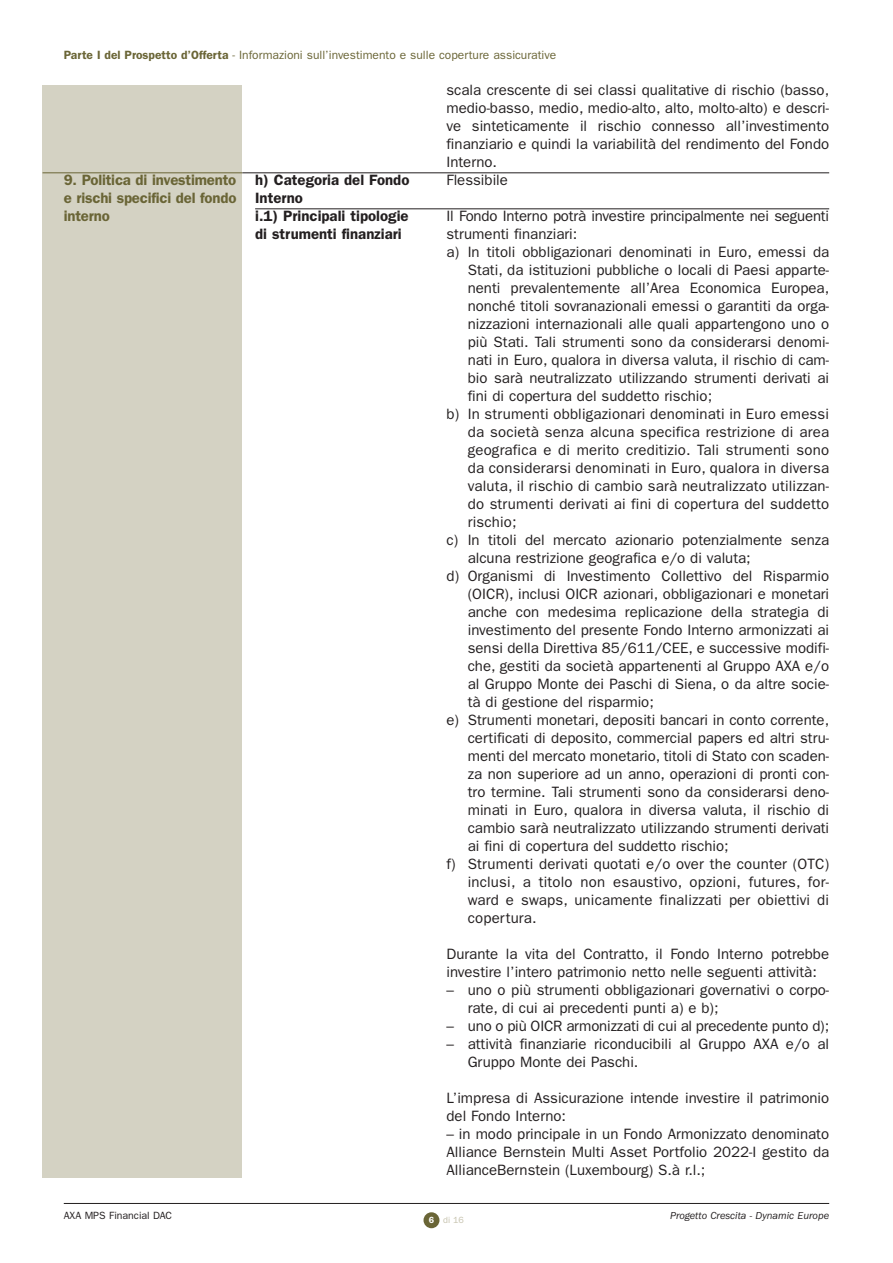
<style>
.page{position:relative;width:893px;height:1263px;background:#fff}
.page>*{position:absolute;margin:0;border:0;box-sizing:border-box;transform-origin:0 0}
.t1{font:15px/18px "Franklin Gothic";color:#231f20}
.t2{font:600 15px/18px "Franklin Gothic";color:#231f20}
.t3{font:600 15px/18px "Franklin Gothic";letter-spacing:-.01em;color:#6a6536;text-align:justify}
.t4{font:12px "Franklin Gothic";color:#6a6536}
.t5{font:italic 10.5px "Franklin Gothic";color:#231f20}
.t6{font:10.5px "Franklin Gothic";color:#231f20}
.t7{font:9px "Franklin Gothic";color:#c5c1ac}
.s1{font-weight:600}
.s2{font-weight:600;color:#fff}
</style>
<div class="page">
<div style="left:423px;top:1212px;width:16px;height:16px;background:#6a6536;border-radius:50%"></div>
<div style="left:43px;top:85px;width:199px;height:1093px;background:#d4d2c3"></div>
<hr style="left:43px;top:172px;width:199px;height:1px;background:#6a6536">
<hr style="left:242px;top:172px;width:587px;height:1px;background:#231f20">
<hr style="left:255px;top:208px;width:574px;height:1px;background:#231f20">
<hr style="left:64px;top:1203px;width:765px;height:1px;background:#231f20">
<p class="t4" style="left:64px;top:51px;width:494px"><span class="s1">Parte I del Prospetto d’Offerta</span> - Informazioni sull’investimento e sulle coperture assicurative</p>
<p class="t3" style="left:64px;top:172px;width:174px">9. Politica di investimento e rischi specifici del fondo interno</p>
<p class="t1" style="left:446px;top:82px;width:384px;text-align:justify">scala crescente di sei classi qualitative di rischio (basso, medio-basso, medio, medio-alto, alto, molto-alto) e descri&shy;ve sinteticamente il rischio connesso all’investimento finanziario e quindi la variabilità del rendimento del Fondo Interno.</p>
<p class="t2" style="left:255px;top:172px;width:156px">h) Categoria del Fondo</p>
<p class="t1" style="left:446px;top:172px;width:63px">Flessibile</p>
<p class="t2" style="left:255px;top:190px;width:155px">Interno<br>i.1) Principali tipologie</p>
<p class="t1" style="left:446px;top:208px;width:384px">Il Fondo Interno potrà investire principalmente nei seguenti</p>
<p class="t2" style="left:255px;top:226px;width:148px">di strumenti finanziari</p>
<p class="t1" style="left:446px;top:226px;width:132px">strumenti finanziari:</p>
<p class="t1" style="left:446px;top:244px;width:384px">a) In titoli obbligazionari denominati in Euro, emessi da</p>
<p class="t1" style="left:468px;top:262px;width:363px">Stati, da istituzioni pubbliche o locali di Paesi apparte-</p>
<p class="t1" style="left:468px;top:280px;width:363px">nenti prevalentemente all’Area Economica Europea,</p>
<p class="t1" style="left:468px;top:298px;width:363px">nonché titoli sovranazionali emessi o garantiti da orga-</p>
<p class="t1" style="left:468px;top:316px;width:363px">nizzazioni internazionali alle quali appartengono uno o</p>
<p class="t1" style="left:468px;top:334px;width:363px">più Stati. Tali strumenti sono da considerarsi denomi-</p>
<p class="t1" style="left:468px;top:352px;width:363px">nati in Euro, qualora in diversa valuta, il rischio di cam-</p>
<p class="t1" style="left:468px;top:370px;width:363px">bio sarà neutralizzato utilizzando strumenti derivati ai</p>
<p class="t1" style="left:468px;top:388px;width:246px">fini di copertura del suddetto rischio;</p>
<p class="t1" style="left:446px;top:406px;width:384px">b) In strumenti obbligazionari denominati in Euro emessi</p>
<p class="t1" style="left:468px;top:424px;width:363px">da società senza alcuna specifica restrizione di area</p>
<p class="t1" style="left:468px;top:442px;width:363px">geografica e di merito creditizio. Tali strumenti sono</p>
<p class="t1" style="left:468px;top:460px;width:363px">da considerarsi denominati in Euro, qualora in diversa</p>
<p class="t1" style="left:468px;top:478px;width:363px">valuta, il rischio di cambio sarà neutralizzato utilizzan-</p>
<p class="t1" style="left:468px;top:496px;width:363px">do strumenti derivati ai fini di copertura del suddetto</p>
<p class="t1" style="left:468px;top:514px;width:50px">rischio;</p>
<p class="t1" style="left:446px;top:532px;width:384px">c) In titoli del mercato azionario potenzialmente senza</p>
<p class="t1" style="left:468px;top:550px;width:284px">alcuna restrizione geografica e/o di valuta;</p>
<p class="t1" style="left:446px;top:568px;width:384px">d) Organismi di Investimento Collettivo del Risparmio</p>
<p class="t1" style="left:468px;top:586px;width:363px">(OICR), inclusi OICR azionari, obbligazionari e monetari</p>
<p class="t1" style="left:468px;top:604px;width:363px">anche con medesima replicazione della strategia di</p>
<p class="t1" style="left:468px;top:622px;width:363px">investimento del presente Fondo Interno armonizzati ai</p>
<p class="t1" style="left:468px;top:640px;width:363px">sensi della Direttiva 85/611/CEE, e successive modifi-</p>
<p class="t1" style="left:468px;top:658px;width:363px">che, gestiti da società appartenenti al Gruppo AXA e/o</p>
<p class="t1" style="left:468px;top:676px;width:363px">al Gruppo Monte dei Paschi di Siena, o da altre socie-</p>
<p class="t1" style="left:468px;top:694px;width:188px">tà di gestione del risparmio;</p>
<p class="t1" style="left:446px;top:712px;width:384px">e) Strumenti monetari, depositi bancari in conto corrente,</p>
<p class="t1" style="left:468px;top:730px;width:363px">certificati di deposito, commercial papers ed altri stru-</p>
<p class="t1" style="left:468px;top:748px;width:363px">menti del mercato monetario, titoli di Stato con scaden-</p>
<p class="t1" style="left:468px;top:766px;width:363px">za non superiore ad un anno, operazioni di pronti con-</p>
<p class="t1" style="left:468px;top:784px;width:363px">tro termine. Tali strumenti sono da considerarsi deno-</p>
<p class="t1" style="left:468px;top:802px;width:363px">minati in Euro, qualora in diversa valuta, il rischio di</p>
<p class="t1" style="left:468px;top:820px;width:363px">cambio sarà neutralizzato utilizzando strumenti derivati</p>
<p class="t1" style="left:468px;top:838px;width:263px">ai fini di copertura del suddetto rischio;</p>
<p class="t1" style="left:446px;top:856px;width:384px">f) Strumenti derivati quotati e/o over the counter (OTC)</p>
<p class="t1" style="left:468px;top:874px;width:363px">inclusi, a titolo non esaustivo, opzioni, futures, for-</p>
<p class="t1" style="left:468px;top:892px;width:363px">ward e swaps, unicamente finalizzati per obiettivi di</p>
<p class="t1" style="left:468px;top:910px;width:70px">copertura.</p>
<p class="t1" style="left:446px;top:946px;width:384px">Durante la vita del Contratto, il Fondo Interno potrebbe investire l’intero patrimonio netto nelle seguenti attività:</p>
<p class="t1" style="left:468px;top:982px;width:363px;text-indent:-21px">– uno o più strumenti obbligazionari governativi o corpo&shy;rate, di cui ai precedenti punti a) e b);</p>
<p class="t1" style="left:446px;top:1018px;width:384px">– uno o più OICR armonizzati di cui al precedente punto d);</p>
<p class="t1" style="left:468px;top:1036px;width:363px;text-indent:-21px">– attività finanziarie riconducibili al Gruppo AXA e/o al<br>Gruppo Monte dei Paschi.</p>
<p class="t1" style="left:446px;top:1090px;width:384px">L’impresa di Assicurazione intende investire il patrimonio del Fondo Interno:</p>
<p class="t1" style="left:446px;top:1126px;width:384px;text-align:justify">– in modo principale in un Fondo Armonizzato denominato Alliance Bernstein Multi Asset Portfolio 2022-I gestito da AllianceBernstein (Luxembourg) S.à r.l.;</p>
<p class="t6" style="left:64px;top:1211px;width:110px">AXA MPS Financial DAC</p>
<p class="t5" style="left:670px;top:1211px;width:160px">Progetto Crescita - Dynamic Europe</p>
<p class="t7" style="left:429px;top:1217px;width:37px"><span class="s2">6</span> di 16</p>
</div>
